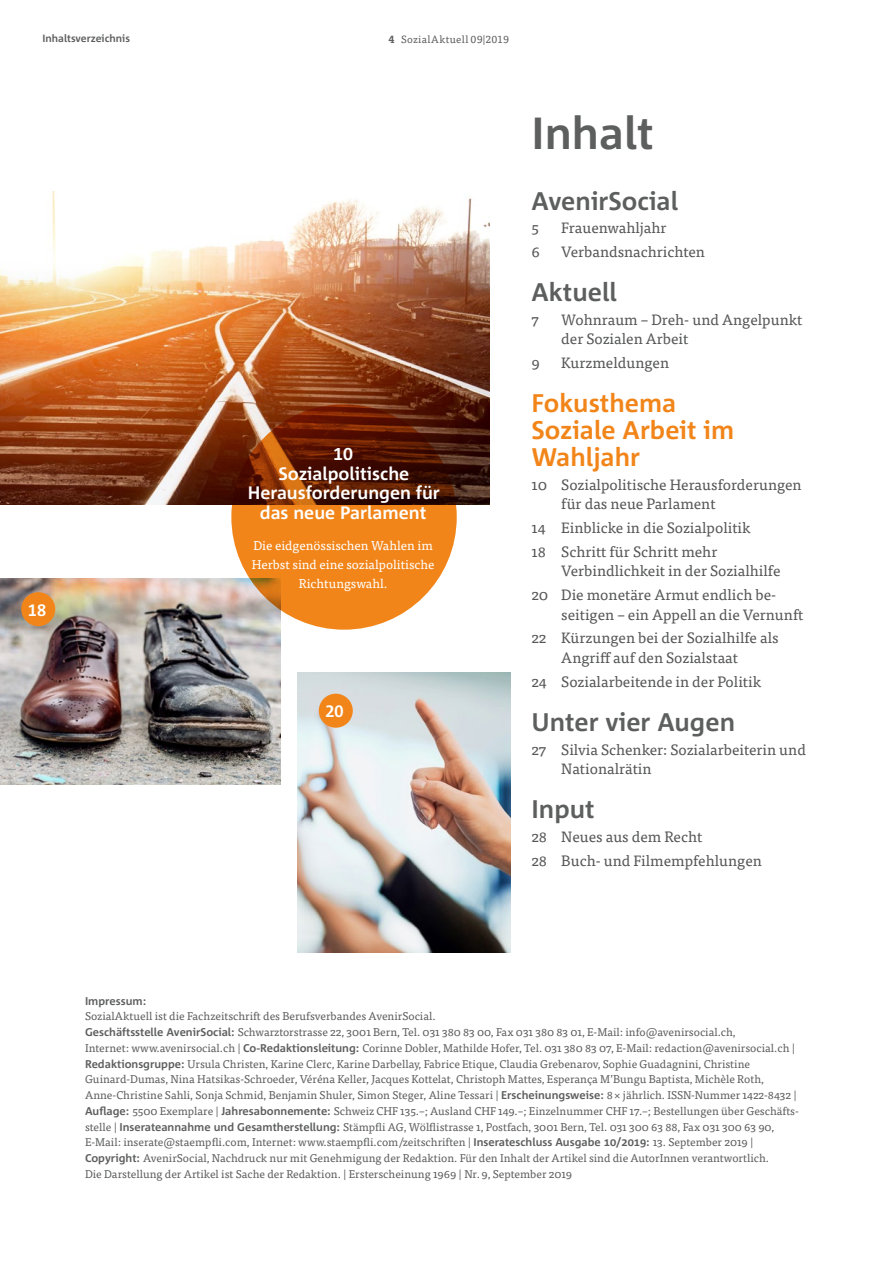
<style>
.page{position:relative;width:893px;height:1263px;background:#fff}
.page>*{position:absolute;margin:0;border:0;box-sizing:border-box;transform-origin:0 0}
.t1{font:700 45px "Corpid Office C1";color:#5d5f5e}
.t2{font:700 25.5px "Corpid Office C1";color:#5d5f5e}
.t3{font:700 25.5px/27px "Corpid Office C1";color:#f28519}
.t4{font:700 18px/19.5px "Corpid Office C1";color:#fff;text-align:center}
.t5{font:700 16.5px "Corpid Office C1";color:#fff}
.t6{font:15px/23.7px "Tisa Pro";color:#555756}
.t7{font:12.75px/18.6px "Tisa Pro";color:#fff;text-align:center}
.t8{font:11.25px/15.8px "Tisa Pro";color:#5d5f5e}
.t9{font:700 11.25px "Corpid Office C1";color:#5d5f5e}
.t10{font:10.5px "Tisa Pro";letter-spacing:.03em;color:#5d5f5e}
.t11{font:700 10.5px "Corpid Office C1";color:#5d5f5e}
.s1{font-weight:700}
.s2{font-family:"Corpid Office C1";font-weight:700}
</style>
<div class="page">
<img style="left:0;top:191px;width:489px;height:313px">
<img style="left:0;top:579px;width:281px;height:206px">
<svg style="left:231px;top:404px;width:226px;height:226px;background:#b25810"></svg>
<img style="left:298px;top:672px;width:212px;height:280px">
<div style="left:319px;top:694px;width:34px;height:34px;background:#f28519;border-radius:50%"></div>
<div style="left:21px;top:592px;width:34px;height:34px;background:#f28519;border-radius:50%"></div>
<p class="t11" style="left:43px;top:32px;width:89px">Inhaltsverzeichnis</p>
<p class="t10" style="left:388px;top:31px;width:122px"><span class="s1">4</span> SozialAktuell 09|2019</p>
<h3 class="t5" style="left:28px;top:599px;width:20px">18</h3>
<h3 class="t4" style="left:248px;top:444px;width:194px">10<br>Sozialpolitische<br>Herausforderungen für das neue Parlament</h3>
<p class="t7" style="left:252px;top:536px;width:184px">Die eidgenössischen Wahlen im<br>Herbst sind eine sozialpolitische<br>Richtungswahl.</p>
<h3 class="t5" style="left:325px;top:701px;width:20px">20</h3>
<h1 class="t1" style="left:531px;top:105px;width:124px">Inhalt</h1>
<h2 class="t2" style="left:531px;top:185px;width:148px">AvenirSocial</h2>
<h3 class="t6" style="left:531px;top:215px;width:9px">5</h3>
<h3 class="t6" style="left:561px;top:215px;width:107px">Frauenwahljahr</h3>
<h3 class="t6" style="left:531px;top:239px;width:10px">6</h3>
<h3 class="t6" style="left:561px;top:239px;width:145px">Verbandsnachrichten</h3>
<h2 class="t2" style="left:531px;top:276px;width:87px">Aktuell</h2>
<h3 class="t6" style="left:531px;top:307px;width:9px">7</h3>
<h3 class="t6" style="left:561px;top:309px;width:243px;line-height:19.5px">Wohnraum – Dreh- und Angelpunkt der Sozialen Arbeit</h3>
<h3 class="t6" style="left:531px;top:350px;width:10px">9</h3>
<h3 class="t6" style="left:561px;top:350px;width:109px">Kurzmeldungen</h3>
<h2 class="t3" style="left:531px;top:389px;width:204px">Fokusthema<br>Soziale Arbeit im<br>Wahljahr</h2>
<h3 class="t6" style="left:561px;top:474px;width:242px;line-height:19.5px;text-indent:-30px">10 Sozialpolitische Herausforderungen für das neue Parlament</h3>
<h3 class="t6" style="left:531px;top:515px;width:221px">14 Einblicke in die Sozialpolitik<br>18 Schritt für Schritt mehr</h3>
<h3 class="t6" style="left:531px;top:558px;width:250px;text-indent:30px">Verbindlichkeit in der Sozialhilfe<br>20 Die monetäre Armut endlich be-</h3>
<h3 class="t6" style="left:531px;top:602px;width:273px;text-indent:30px">seitigen – ein Appell an die Vernunft<br>22 Kürzungen bei der Sozialhilfe als</h3>
<h3 class="t6" style="left:531px;top:645px;width:231px;text-align:center">Angriff auf den Sozialstaat<br>24 Sozialarbeitende in der Politik</h3>
<h2 class="t2" style="left:531px;top:706px;width:205px">Unter vier Augen</h2>
<h3 class="t6" style="left:561px;top:739px;width:246px;line-height:19.5px;text-indent:-30px">27 Silvia Schenker: Sozialarbeiterin und<br>Nationalrätin</h3>
<h2 class="t2" style="left:531px;top:793px;width:65px">Input</h2>
<h3 class="t6" style="left:531px;top:824px;width:232px">28 Neues aus dem Recht<br>28 Buch- und Filmempfehlungen</h3>
<p class="t9" style="left:85px;top:994px;width:63px">Impressum:</p>
<p class="t8" style="left:85px;top:1008px;width:715px">SozialAktuell ist die Fachzeitschrift des Berufsverbandes AvenirSocial.<br><span class="s2">Geschäftsstelle AvenirSocial:</span> Schwarztorstrasse 22, 3001 Bern, Tel. 031 380 83 00, Fax 031 380 83 01, E-Mail: info@avenirsocial.ch,<br>Internet: www.avenirsocial.ch | <span class="s2">Co-Redaktionsleitung:</span> Corinne Dobler, Mathilde Hofer, Tel. 031 380 83 07, E-Mail: redaction@avenirsocial.ch | <span class="s2">Redaktionsgruppe:</span> Ursula Christen, Karine Clerc, Karine Darbellay, Fabrice Etique, Claudia Grebenarov, Sophie Guadagnini, Christine Guinard-Dumas, Nina Hatsikas-Schroeder, Véréna Keller, Jacques Kottelat, Christoph Mattes, Esperança M’Bungu Baptista, Michèle Roth, Anne-Christine Sahli, Sonja Schmid, Benjamin Shuler, Simon Steger, Aline Tessari | <span class="s2">Erscheinungsweise:</span> 8× jährlich. ISSN-Nummer 1422-8432 | <span class="s2">Auflage:</span> 5500 Exemplare | <span class="s2">Jahresabonnemente:</span> Schweiz CHF 135.–; Ausland CHF 149.–; Einzelnummer CHF 17.–; Bestellungen über Geschäfts&shy;stelle | <span class="s2">Inserateannahme und Gesamtherstellung:</span> Stämpfli AG, Wölflistrasse 1, Postfach, 3001 Bern, Tel. 031 300 63 88, Fax 031 300 63 90, E-Mail: inserate@staempfli.com, Internet: www.staempfli.com/zeitschriften | <span class="s2">Inserateschluss Ausgabe 10/2019:</span> 13. September 2019 | <span class="s2">Copyright:</span> AvenirSocial, Nachdruck nur mit Genehmigung der Redaktion. Für den Inhalt der Artikel sind die AutorInnen verantwortlich.<br>Die Darstellung der Artikel ist Sache der Redaktion. | Ersterscheinung 1969 | Nr.9, September 2019</p>
</div>
